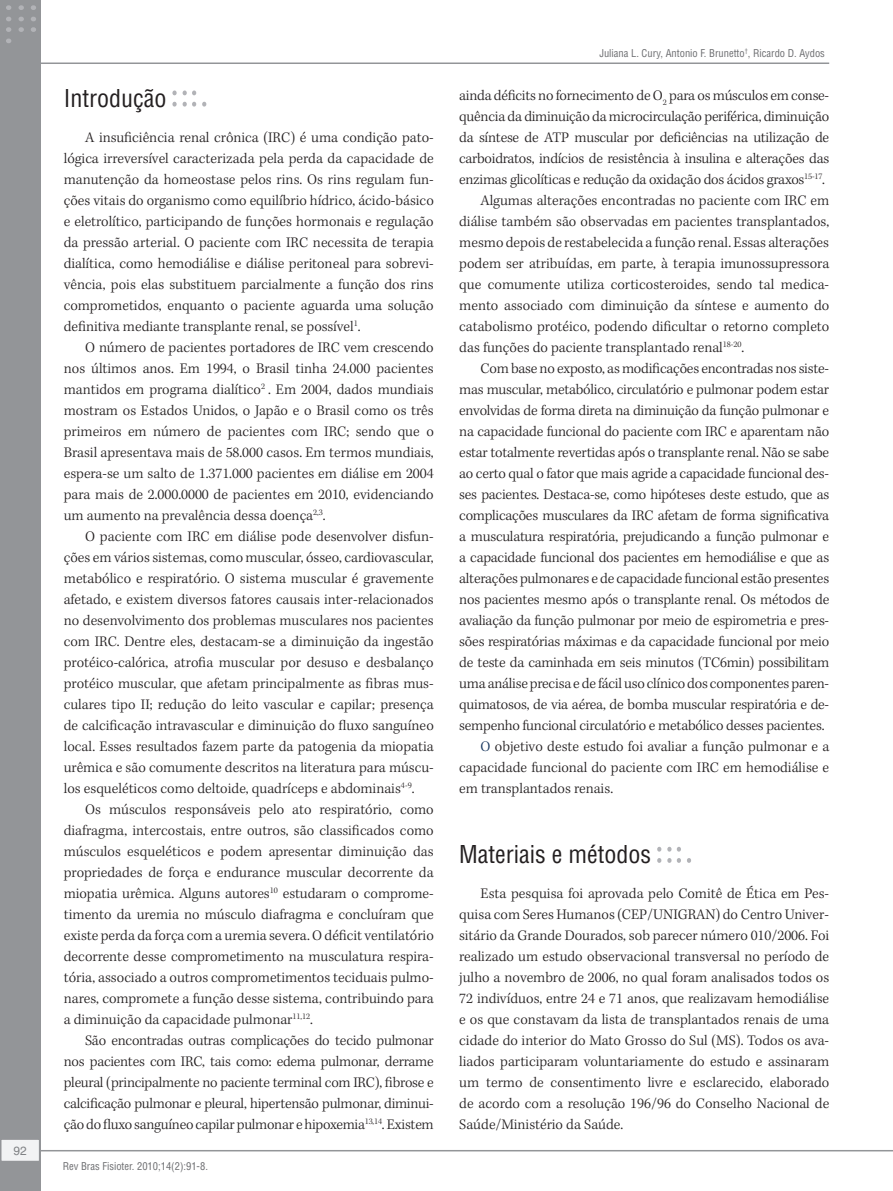
<style>
.page{position:relative;width:893px;height:1191px;background:#fff}
.page>*{position:absolute;margin:0;border:0;box-sizing:border-box;transform-origin:0 0}
.z04_0_Sub1{font:condensed 24px "Helvetica LT Std";color:#231f20}
.z05_0_texto_txt{font:300 15px/21px "Kepler Std";color:#231f20;text-align:justify}
.t1{font:12px "Helvetica LT Std";color:#808285}
.z06_2_cabecalho{font:condensed 10.5px "Helvetica LT Std";color:#6c6d70}
.s1{color:#17365d}
</style>
<div class="page">
<svg style="left:202px;top:102px;width:4px;height:5px"></svg>
<svg style="left:183px;top:102px;width:13px;height:5px"></svg>
<svg style="left:172px;top:102px;width:5px;height:5px"></svg>
<svg style="left:183px;top:90px;width:13px;height:5px"></svg>
<svg style="left:172px;top:90px;width:5px;height:5px"></svg>
<svg style="left:687px;top:858px;width:4px;height:5px"></svg>
<svg style="left:677px;top:858px;width:4px;height:5px"></svg>
<svg style="left:667px;top:858px;width:4px;height:5px"></svg>
<svg style="left:657px;top:858px;width:4px;height:5px"></svg>
<svg style="left:677px;top:847px;width:4px;height:4px"></svg>
<svg style="left:667px;top:846px;width:4px;height:5px"></svg>
<svg style="left:657px;top:846px;width:4px;height:5px"></svg>
<hr style="left:14px;top:1150px;width:879px;height:1px;background:#939598">
<hr style="left:13px;top:62px;width:816px;height:2px;background:#939598">
<div style="left:0;top:0;width:40px;height:1191px;background:#939598"></div>
<div style="left:1px;top:1139px;width:39px;height:22px;background:#f2f3f4"></div>
<div style="left:0;top:1138px;width:40px;height:24px;border:2px solid #939598"></div>
<svg style="left:6px;top:39px;width:5px;height:4px"></svg>
<svg style="left:6px;top:27px;width:5px;height:5px"></svg>
<svg style="left:6px;top:17px;width:5px;height:4px"></svg>
<svg style="left:6px;top:5px;width:5px;height:5px"></svg>
<svg style="left:19px;top:27px;width:5px;height:5px"></svg>
<svg style="left:19px;top:17px;width:5px;height:4px"></svg>
<svg style="left:19px;top:5px;width:5px;height:5px"></svg>
<svg style="left:31px;top:27px;width:5px;height:5px"></svg>
<svg style="left:31px;top:17px;width:5px;height:4px"></svg>
<svg style="left:31px;top:5px;width:5px;height:5px"></svg>
<p class="t1" style="left:14px;top:1143px;width:15px">92</p>
<p class="z04_0_Sub1" style="left:64px;top:83px;width:104px">Introdução</p>
<p class="z05_0_texto_txt" style="left:64px;top:127px;width:371px;text-indent:21px">A insuficiência renal crônica (IRC) é uma condição pato&shy;lógica irreversível caracterizada pela perda da capacidade de manutenção da homeostase pelos rins. Os rins regulam fun&shy;ções vitais do organismo como equilíbrio hídrico, ácido-básico e eletrolítico, participando de funções hormonais e regulação da pressão arterial. O paciente com IRC necessita de terapia dialítica, como hemodiálise e diálise peritoneal para sobrevi&shy;vência, pois elas substituem parcialmente a função dos rins comprometidos, enquanto o paciente aguarda uma solução definitiva mediante transplante renal, se possível<sup>1</sup>.</p>
<p class="z05_0_texto_txt" style="left:64px;top:337px;width:371px;text-indent:21px">O número de pacientes portadores de IRC vem crescendo nos últimos anos. Em 1994, o Brasil tinha 24.000 pacientes mantidos em programa dialítico<sup>2</sup> . Em 2004, dados mundiais mostram os Estados Unidos, o Japão e o Brasil como os três primeiros em número de pacientes com IRC; sendo que o Brasil apresentava mais de 58.000 casos. Em termos mundiais, espera-se um salto de 1.371.000 pacientes em diálise em 2004 para mais de 2.000.0000 de pacientes em 2010, evidenciando um aumento na prevalência dessa doença<sup>2,3</sup>.</p>
<p class="z05_0_texto_txt" style="left:64px;top:526px;width:371px;text-indent:21px">O paciente com IRC em diálise pode desenvolver disfun&shy;ções em vários sistemas, como muscular, ósseo, cardiovascular, metabólico e respiratório. O sistema muscular é gravemente afetado, e existem diversos fatores causais inter-relacionados no desenvolvimento dos problemas musculares nos pacientes com IRC. Dentre eles, destacam-se a diminuição da ingestão protéico-calórica, atrofia muscular por desuso e desbalanço protéico muscular, que afetam principalmente as fibras mus&shy;culares tipo II; redução do leito vascular e capilar; presença de calcificação intravascular e diminuição do fluxo sanguíneo local. Esses resultados fazem parte da patogenia da miopatia urêmica e são comumente descritos na literatura para múscu&shy;los esqueléticos como deltoide, quadríceps e abdominais<sup>4-9</sup>.</p>
<p class="z05_0_texto_txt" style="left:64px;top:799px;width:371px;text-indent:21px">Os músculos responsáveis pelo ato respiratório, como diafragma, intercostais, entre outros, são classificados como músculos esqueléticos e podem apresentar diminuição das propriedades de força e endurance muscular decorrente da miopatia urêmica. Alguns autores<sup>10</sup> estudaram o comprome&shy;timento da uremia no músculo diafragma e concluíram que existe perda da força com a uremia severa. O déficit ventilatório decorrente desse comprometimento na musculatura respira&shy;tória, associado a outros comprometimentos teciduais pulmo&shy;nares, compromete a função desse sistema, contribuindo para a diminuição da capacidade pulmonar<sup>11,12</sup>.</p>
<p class="z05_0_texto_txt" style="left:64px;top:1030px;width:371px;text-indent:21px">São encontradas outras complicações do tecido pulmonar nos pacientes com IRC, tais como: edema pulmonar, derrame pleural (principalmente no paciente terminal com IRC), fibrose e calcificação pulmonar e pleural, hipertensão pulmonar, diminui&shy;ção do fluxo sanguíneo capilar pulmonar e hipoxemia<sup>13,14</sup>. Existem</p>
<p class="z06_2_cabecalho" style="left:63px;top:1160px;width:147px">Rev Bras Fisioter. 2010;14(2):91-8.</p>
<p class="z06_2_cabecalho" style="left:599px;top:46px;width:227px">Juliana L. Cury, Antonio F. Brunetto<sup>†</sup>, Ricardo D. Aydos</p>
<p class="z05_0_texto_txt" style="left:459px;top:85px;width:371px">ainda déficits no fornecimento de O<sub>2</sub> para os músculos em conse&shy;quência da diminuição da microcirculação periférica, diminuição da síntese de ATP muscular por deficiências na utilização de carboidratos, indícios de resistência à insulina e alterações das enzimas glicolíticas e redução da oxidação dos ácidos graxos<sup>15-17</sup>.</p>
<p class="z05_0_texto_txt" style="left:459px;top:190px;width:371px;text-indent:21px">Algumas alterações encontradas no paciente com IRC em diálise também são observadas em pacientes transplantados, mesmo depois de restabelecida a função renal. Essas alterações podem ser atribuídas, em parte, à terapia imunossupressora que comumente utiliza corticosteroides, sendo tal medica&shy;mento associado com diminuição da síntese e aumento do catabolismo protéico, podendo dificultar o retorno completo das funções do paciente transplantado renal<sup>18-20</sup>.</p>
<p class="z05_0_texto_txt" style="left:459px;top:358px;width:371px;text-indent:21px">Com base no exposto, as modificações encontradas nos siste&shy;mas muscular, metabólico, circulatório e pulmonar podem estar envolvidas de forma direta na diminuição da função pulmonar e na capacidade funcional do paciente com IRC e aparentam não estar totalmente revertidas após o transplante renal. Não se sabe ao certo qual o fator que mais agride a capacidade funcional des&shy;ses pacientes. Destaca-se, como hipóteses deste estudo, que as complicações musculares da IRC afetam de forma significativa a musculatura respiratória, prejudicando a função pulmonar e a capacidade funcional dos pacientes em hemodiálise e que as alterações pulmonares e de capacidade funcional estão presentes nos pacientes mesmo após o transplante renal. Os métodos de avaliação da função pulmonar por meio de espirometria e pres&shy;sões respiratórias máximas e da capacidade funcional por meio de teste da caminhada em seis minutos (TC6min) possibilitam uma análise precisa e de fácil uso clínico dos componentes paren&shy;quimatosos, de via aérea, de bomba muscular respiratória e de&shy;sempenho funcional circulatório e metabólico desses pacientes.</p>
<p class="z05_0_texto_txt" style="left:459px;top:736px;width:371px;text-indent:21px"><span class="s1">O</span> objetivo deste estudo foi avaliar a função pulmonar e a capacidade funcional do paciente com IRC em hemodiálise e em transplantados renais.</p>
<p class="z04_0_Sub1" style="left:459px;top:839px;width:193px">Materiais e métodos</p>
<p class="z05_0_texto_txt" style="left:459px;top:883px;width:371px;text-indent:21px">Esta pesquisa foi aprovada pelo Comitê de Ética em Pes&shy;quisa com Seres Humanos (CEP/UNIGRAN) do Centro Univer&shy;sitário da Grande Dourados, sob parecer número 010/2006. Foi realizado um estudo observacional transversal no período de julho a novembro de 2006, no qual foram analisados todos os 72 indivíduos, entre 24 e 71 anos, que realizavam hemodiálise e os que constavam da lista de transplantados renais de uma cidade do interior do Mato Grosso do Sul (MS). Todos os ava&shy;liados participaram voluntariamente do estudo e assinaram um termo de consentimento livre e esclarecido, elaborado de acordo com a resolução 196/96 do Conselho Nacional de Saúde/Ministério da Saúde.</p>
</div>
